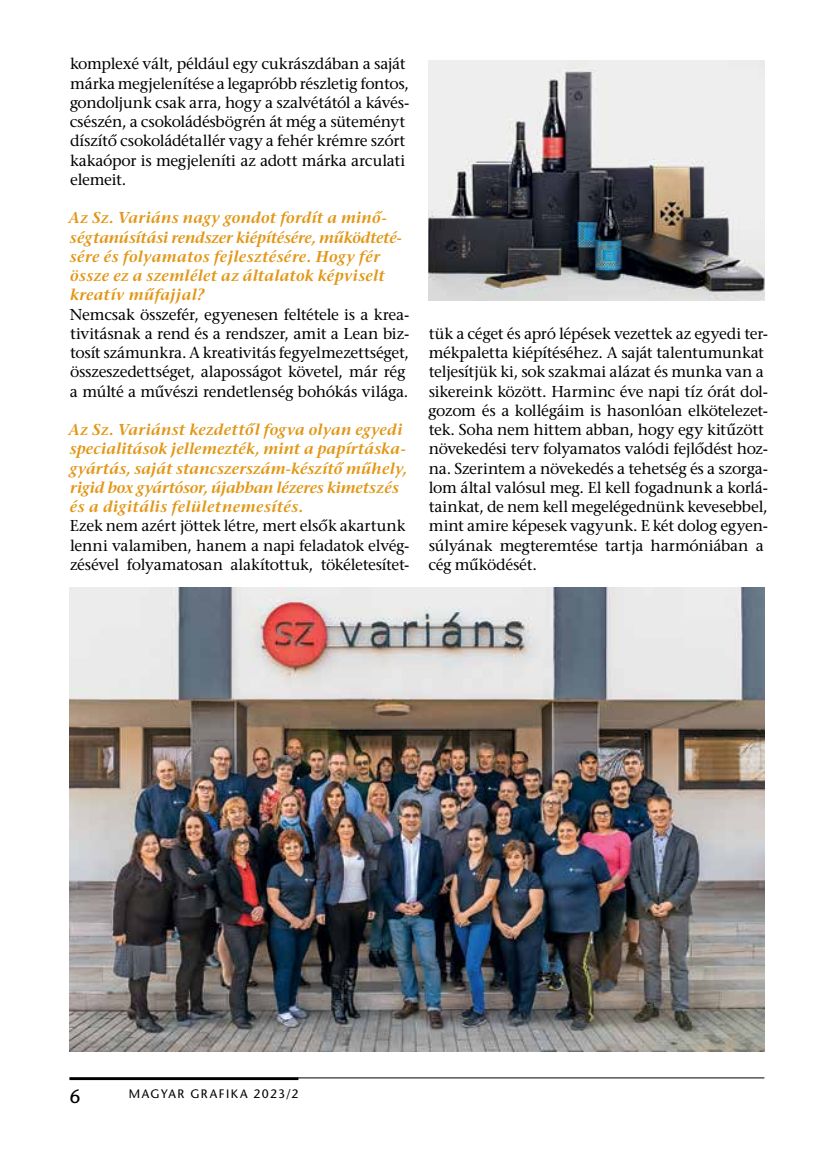
<style>
.page{position:relative;width:819px;height:1166px;background:#fff}
.page>*{position:absolute;margin:0;border:0;box-sizing:border-box;transform-origin:0 0}
.t1{font:19.25px "ITC Stone Sans";color:#000}
.t2{font:15.75px/19.2px "ITC Stone Serif";letter-spacing:-.015em;color:#000}
.t3{font:italic 600 15.75px/19.2px "ITC Stone Serif";letter-spacing:.01em;color:#e29717}
.t4{font:12.25px "ITC Stone Sans";letter-spacing:.12em;color:#000}
</style>
<div class="page">
<hr style="left:69px;top:1077px;width:695px;height:1px;background:#000">
<hr style="left:69px;top:1077px;width:229px;height:3px;background:#000">
<hr style="left:818px;top:0;width:1px;height:1166px;background:#f7debc">
<img style="left:69px;top:588px;width:695px;height:463px">
<img style="left:428px;top:61px;width:336px;height:239px">
<p class="t2" style="left:70px;top:57px;width:341px">komplexé vált, például egy cukrászdában a saját márka megjelenítése a legapróbb részletig fontos, gondoljunk csak arra, hogy a szalvétától a kávés&shy;csészén, a csokoládésbögrén át még a süteményt díszítő csokoládétallér vagy a fehér krémre szórt kakaópor is megjeleníti az adott márka arculati elemeit.</p>
<p class="t3" style="left:68px;top:211px;width:335px">Az Sz. Variáns nagy gondot fordít a minő&shy;ségtanúsítási rendszer kiépítésére, működteté&shy;sére és folyamatos fejlesztésére. Hogy fér össze ez a szemlélet az általatok képviselt kreatív műfajjal?</p>
<p class="t2" style="left:70px;top:307px;width:341px">Nemcsak összefér, egyenesen feltétele is a krea&shy;tivitásnak a rend és a rendszer, amit a Lean biz&shy;tosít számunkra. A kreativitás fegyelmezettséget, összeszedettséget, alaposságot követel, már rég a múlté a művészi rendetlenség bohókás világa.</p>
<p class="t3" style="left:68px;top:422px;width:340px">Az Sz. Variánst kezdettől fogva olyan egyedi specialitások jellemezték, mint a papírtáska&shy;gyártás, saját stancszerszám-készítő műhely, rigid box gyártósor, újabban lézeres kimetszés és a digitális felületnemesítés.</p>
<p class="t2" style="left:70px;top:518px;width:341px">Ezek nem azért jöttek létre, mert elsők akartunk lenni valamiben, hanem a napi feladatok elvég&shy;zésével folyamatosan alakítottuk, tökéletesítet-</p>
<p class="t2" style="left:428px;top:326px;width:341px">tük a céget és apró lépések vezettek az egyedi ter&shy;mékpaletta kiépítéséhez. A saját talentumunkat teljesítjük ki, sok szakmai alázat és munka van a sikereink között. Harminc éve napi tíz órát dol&shy;gozom és a kollégáim is hasonlóan elkötelezet&shy;tek. Soha nem hittem abban, hogy egy kitűzött növekedési terv folyamatos valódi fejlődést hoz&shy;na. Szerintem a növekedés a tehetség és a szorga&shy;lom által valósul meg. El kell fogadnunk a korlá&shy;tainkat, de nem kell megelégednünk kevesebbel, mint amire képesek vagyunk. E két dolog egyen&shy;súlyának megteremtése tartja harmóniában a cég működését.</p>
<p class="t1" style="left:69px;top:1085px;width:13px">6</p>
<p class="t4" style="left:129px;top:1087px;width:171px">MAGYAR GRAFIKA 2023/2</p>
</div>
